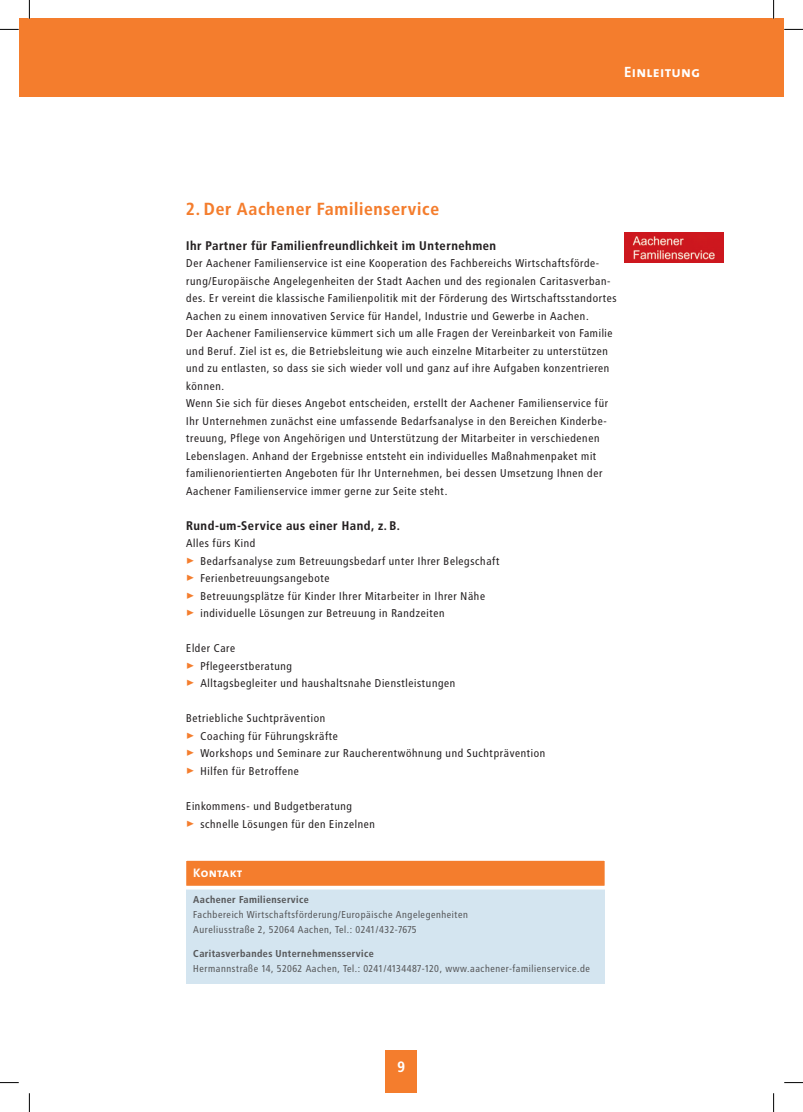
<style>
.page{position:relative;width:803px;height:1112px;background:#fff}
.page>*{position:absolute;margin:0;border:0;box-sizing:border-box;transform-origin:0 0}
.t1{font:700 17.5px "Transit";letter-spacing:.02em;color:#f47d2d}
.t2{font:15px "The Sans Bold Caps";letter-spacing:.02em;color:#fff}
.t3{font:700 15px "Transit";color:#fff}
.t4{font:700 12.5px "Transit";letter-spacing:.02em;color:#231f20}
.t5{font:12.5px "The Mix Bold Caps";letter-spacing:.015em;color:#fff}
.t6{font:11.25px/17.5px "Transit";letter-spacing:.02em;color:#231f20}
.t7{font:10px/15px "Transit";letter-spacing:.02em;color:#57585a}
.t8{font:700 10px "Transit";letter-spacing:.02em;color:#57585a}
.s1{font-weight:700;font-size:15px;color:#f47d2d}
</style>
<div class="page">
<div style="left:19px;top:19px;width:10px;height:78px;background:#f47d2d"></div>
<div style="left:29px;top:19px;width:755px;height:78px;background:#f47d2d"></div>
<div style="left:385px;top:1050px;width:32px;height:42px;background:#f47d2d"></div>
<div style="left:186px;top:873px;width:419px;height:110px;background:#d4e5f0"></div>
<svg style="left:186px;top:860px;width:419px;height:30px;background:#f59250"></svg>
<img style="left:624px;top:232px;width:99px;height:31px">
<svg style="left:0;top:29px;width:19px;height:1px"></svg>
<svg style="left:784px;top:29px;width:19px;height:1px"></svg>
<svg style="left:0;top:1082px;width:19px;height:1px"></svg>
<svg style="left:784px;top:1082px;width:19px;height:1px"></svg>
<svg style="left:29px;top:0;width:1px;height:19px"></svg>
<svg style="left:29px;top:1093px;width:1px;height:18px"></svg>
<svg style="left:773px;top:0;width:1px;height:19px"></svg>
<svg style="left:773px;top:1093px;width:1px;height:18px"></svg>
<h2 class="t2" style="left:624px;top:59px;width:78px">Einleitung</h2>
<h1 class="t1" style="left:186px;top:198px;width:255px">2. Der Aachener Familienservice</h1>
<p class="t4" style="left:186px;top:238px;width:312px">Ihr Partner für Familienfreundlichkeit im Unternehmen</p>
<p class="t6" style="left:186px;top:254px;width:432px">Der Aachener Familienservice ist eine Kooperation des Fachbereichs Wirtschaftsförde&shy;rung/Europäische Angelegenheiten der Stadt Aachen und des regionalen Caritasverban&shy;des. Er vereint die klassische Familienpolitik mit der Förderung des Wirtschaftsstandortes Aachen zu einem innovativen Service für Handel, Industrie und Gewerbe in Aachen.<br>Der Aachener Familienservice kümmert sich um alle Fragen der Vereinbarkeit von Familie und Beruf. Ziel ist es, die Betriebsleitung wie auch einzelne Mitarbeiter zu unterstützen und zu entlasten, so dass sie sich wieder voll und ganz auf ihre Aufgaben konzentrieren können.<br>Wenn Sie sich für dieses Angebot entscheiden, erstellt der Aachener Familienservice für Ihr Unternehmen zunächst eine umfassende Bedarfsanalyse in den Bereichen Kinderbe&shy;treuung, Pflege von Angehörigen und Unterstützung der Mitarbeiter in verschiedenen Lebenslagen. Anhand der Ergebnisse entsteht ein individuelles Maßnahmenpaket mit familienorientierten Angeboten für Ihr Unternehmen, bei dessen Umsetzung Ihnen der Aachener Familienservice immer gerne zur Seite steht.</p>
<p class="t4" style="left:186px;top:518px;width:215px">Rund-um-Service aus einer Hand, z. B.</p>
<p class="t6" style="left:186px;top:534px;width:315px">Alles fürs Kind<br><span class="s1">&gt;</span> Bedarfsanalyse zum Betreuungsbedarf unter Ihrer Belegschaft <span class="s1">&gt;</span> Ferienbetreuungsangebote<br><span class="s1">&gt;</span> Betreuungsplätze für Kinder Ihrer Mitarbeiter in Ihrer Nähe<br><span class="s1">&gt;</span> individuelle Lösungen zur Betreuung in Randzeiten</p>
<p class="t6" style="left:186px;top:639px;width:271px">Elder Care<br><span class="s1">&gt;</span> Pflegeerstberatung<br><span class="s1">&gt;</span> Alltagsbegleiter und haushaltsnahe Dienstleistungen</p>
<p class="t6" style="left:186px;top:709px;width:361px">Betriebliche Suchtprävention<br><span class="s1">&gt;</span> Coaching für Führungskräfte<br><span class="s1">&gt;</span> Workshops und Seminare zur Raucherentwöhnung und Suchtprävention <span class="s1">&gt;</span> Hilfen für Betroffene</p>
<p class="t6" style="left:186px;top:797px;width:190px">Einkommens- und Budgetberatung<br><span class="s1">&gt;</span> schnelle Lösungen für den Einzelnen</p>
<p class="t5" style="left:193px;top:862px;width:51px">Kontakt</p>
<p class="t8" style="left:193px;top:893px;width:117px">Aachener Familienservice</p>
<p class="t7" style="left:193px;top:906px;width:277px">Fachbereich Wirtschaftsförderung/Europäische Angelegenheiten<br>Aureliusstraße 2, 52064 Aachen, Tel.: 0241/432-7675</p>
<p class="t8" style="left:193px;top:947px;width:182px">Caritasverbandes Unternehmensservice</p>
<p class="t7" style="left:193px;top:960px;width:399px">Hermannstraße 14, 52062 Aachen, Tel.: 0241/4134487-120, www.aachener-familienservice.de</p>
<h2 class="t3" style="left:398px;top:1057px;width:9px">9</h2>
</div>
